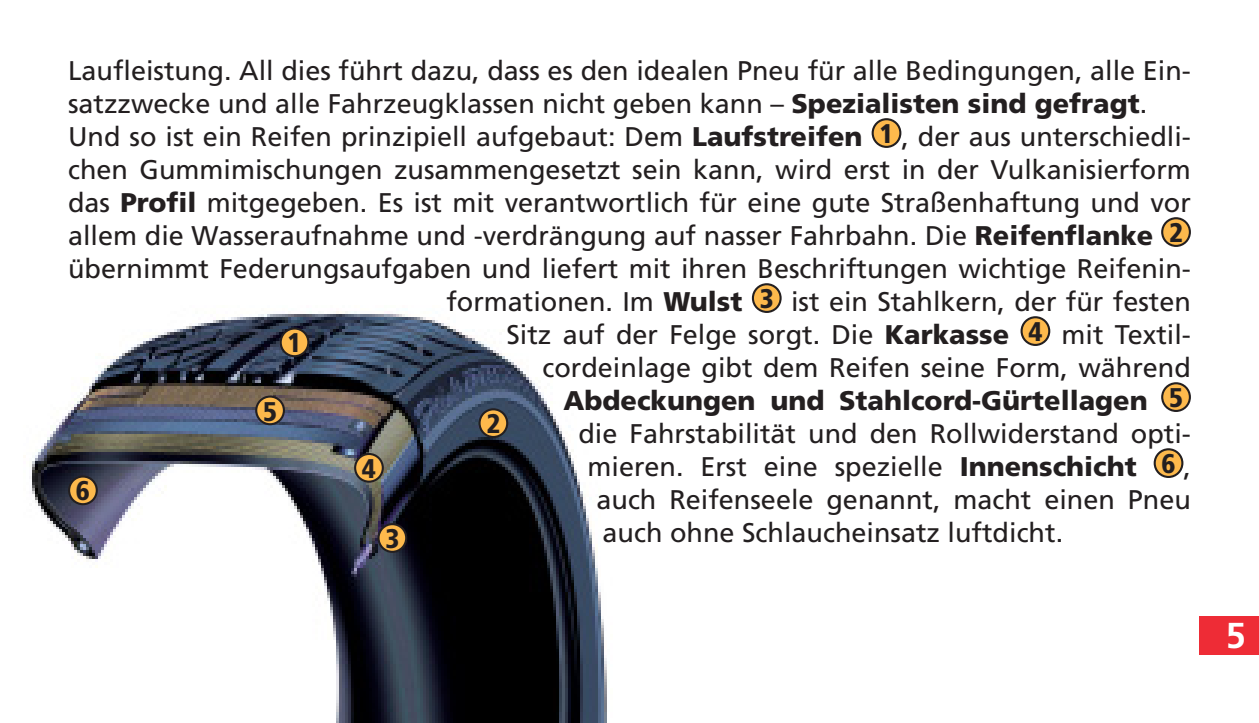
<style>
.page{position:relative;width:1259px;height:723px;background:#fff}
.page>*{position:absolute;margin:0;border:0;box-sizing:border-box;transform-origin:0 0}
.t1{font:700 36px "Frutiger LT Std";color:#fff}
.t2{font:27px "Frutiger LT Std";color:#231f20}
.t3{font:900 27px "Frutiger LT Std";color:#231f20}
.t4{font:900 condensed 27px "Frutiger LT Std";color:#231f20}
.s1{font-weight:900}
.s2{font-weight:900;font-stretch:condensed}
.s3{font-stretch:condensed}
</style>
<div class="page">
<img style="left:32px;top:311px;width:575px;height:412px">
<div style="left:1199px;top:617px;width:60px;height:38px;background:#ee2c36"></div>
<svg style="left:871px;top:118px;width:30px;height:30px"></svg>
<svg style="left:1161px;top:217px;width:30px;height:30px"></svg>
<svg style="left:752px;top:283px;width:29px;height:30px"></svg>
<svg style="left:1020px;top:316px;width:30px;height:30px"></svg>
<svg style="left:1161px;top:382px;width:30px;height:30px"></svg>
<svg style="left:1153px;top:448px;width:30px;height:30px"></svg>
<svg style="left:280px;top:327px;width:29px;height:30px"></svg>
<svg style="left:478px;top:408px;width:30px;height:30px"></svg>
<svg style="left:377px;top:523px;width:30px;height:30px"></svg>
<svg style="left:354px;top:453px;width:30px;height:30px"></svg>
<svg style="left:255px;top:395px;width:30px;height:30px"></svg>
<svg style="left:68px;top:475px;width:30px;height:30px"></svg>
<p class="t2" style="left:68px;top:60px;width:1124px">Laufleistung. All dies führt dazu, dass es den idealen Pneu für alle Bedingungen, alle Ein-</p>
<p class="t2" style="left:68px;top:93px;width:1080px">satzzwecke und alle Fahrzeugklassen nicht geben kann – <span class="s1">Spezialisten sind gefragt</span>.</p>
<p class="t2" style="left:68px;top:126px;width:1124px">Und so ist ein Reifen prinzipiell aufgebaut: Dem <span class="s1">Laufstreifen</span> <span class="s2">1</span> , der aus unterschiedli-</p>
<p class="t2" style="left:68px;top:159px;width:1124px">chen Gummimischungen zusammengesetzt sein kann, wird erst in der Vulkanisierform</p>
<p class="t2" style="left:68px;top:192px;width:1124px">das <span class="s1">Profil</span> mitgegeben. Es ist mit verantwortlich für eine gute Straßenhaftung und vor</p>
<p class="t2" style="left:68px;top:225px;width:1116px">allem die Wasseraufnahme und -verdrängung auf nasser Fahrbahn. Die <span class="s1">Reifenflanke</span> <span class="s2">2</span></p>
<p class="t2" style="left:68px;top:258px;width:1124px">übernimmt Federungsaufgaben und liefert mit ihren Beschriftungen wichtige Reifenin-</p>
<p class="t2" style="left:446px;top:291px;width:746px">formationen. Im <span class="s1">Wulst</span> <span class="s2">3</span> ist ein Stahlkern, der für festen</p>
<p class="t2" style="left:506px;top:324px;width:686px">Sitz auf der Felge sorgt. Die <span class="s1">Karkasse</span> <span class="s2">4</span> mit Textil-</p>
<p class="t2" style="left:542px;top:357px;width:650px">cordeinlage gibt dem Reifen seine Form, während</p>
<p class="t3" style="left:563px;top:390px;width:621px">Abdeckungen und Stahlcord-Gürtellagen <span class="s3">5</span></p>
<p class="t2" style="left:578px;top:423px;width:614px">die Fahrstabilität und den Rollwiderstand opti-</p>
<p class="t2" style="left:587px;top:456px;width:605px">mieren. Erst eine spezielle <span class="s1">Innenschicht</span> <span class="s2">6</span> ,</p>
<p class="t2" style="left:596px;top:489px;width:596px">auch Reifenseele genannt, macht einen Pneu</p>
<p class="t2" style="left:602px;top:522px;width:462px">auch ohne Schlaucheinsatz luftdicht.</p>
<p class="t4" style="left:287px;top:332px;width:16px">1</p>
<p class="t4" style="left:263px;top:400px;width:16px">5</p>
<p class="t4" style="left:486px;top:413px;width:16px">2</p>
<p class="t4" style="left:362px;top:458px;width:16px">4</p>
<p class="t4" style="left:76px;top:480px;width:16px">6</p>
<p class="t4" style="left:385px;top:528px;width:16px">3</p>
<p class="t1" style="left:1225px;top:621px;width:22px">5</p>
</div>
